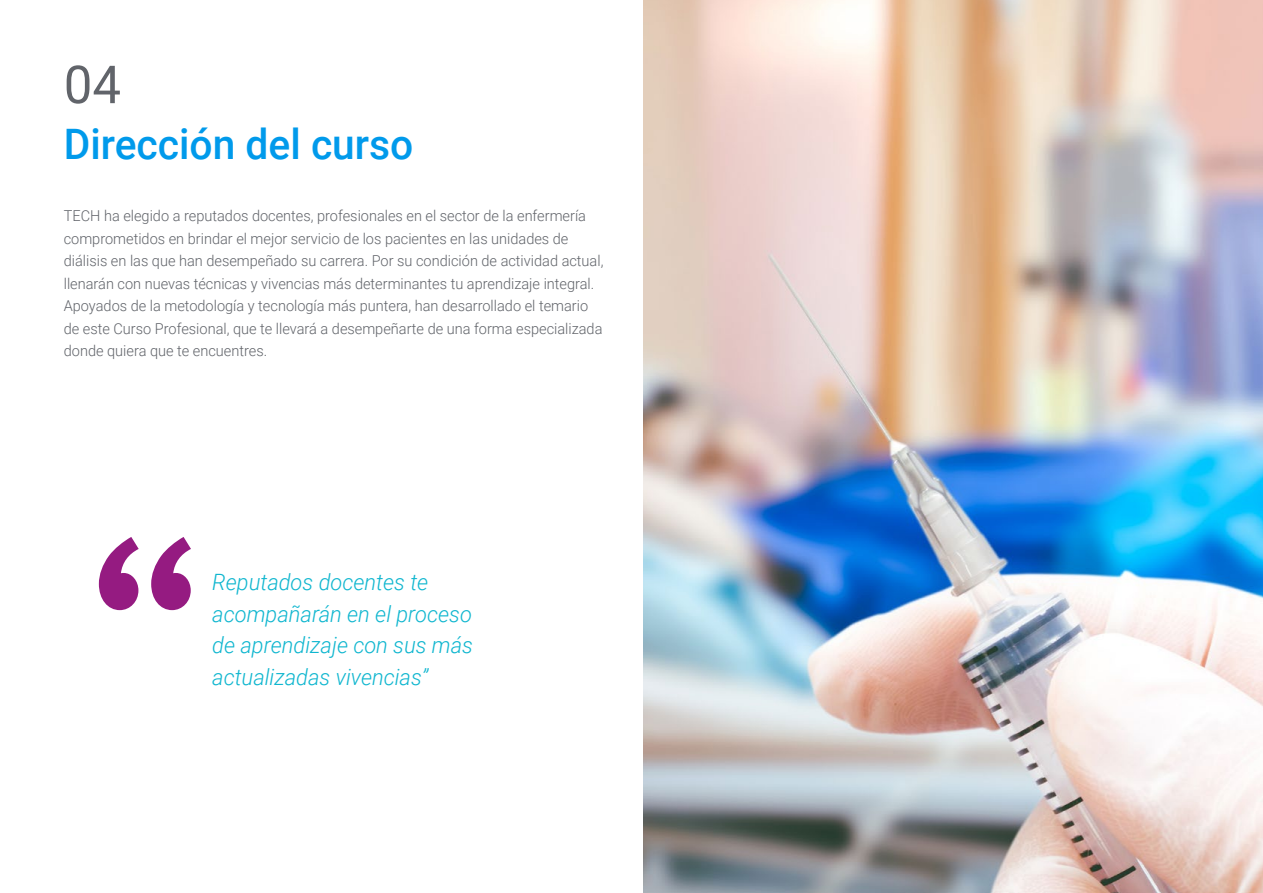
<style>
.page{position:relative;width:1263px;height:893px;background:#fff}
.page>*{position:absolute;margin:0;border:0;box-sizing:border-box;transform-origin:0 0}
.t1{font:52.5px "Roboto";color:#61646a}
.t2{font:500 42px "Roboto";color:#009aeb}
.t3{font:italic 300 22.5px/31.5px "Roboto";color:#0fb6cf}
.t4{font:300 15px/22.5px "Roboto";color:#61646a}
</style>
<div class="page">
<img style="left:643px;top:0;width:620px;height:893px">
<svg style="left:99px;top:537px;width:92px;height:73px"></svg>
<h1 class="t1" style="left:64px;top:48px;width:59px">04</h1>
<h2 class="t2" style="left:64px;top:115px;width:351px">Dirección del curso</h2>
<p class="t4" style="left:64px;top:204px;width:541px">TECH ha elegido a reputados docentes, profesionales en el sector de la enfermería comprometidos en brindar el mejor servicio de los pacientes en las unidades de diálisis en las que han desempeñado su carrera. Por su condición de actividad actual, llenarán con nuevas técnicas y vivencias más determinantes tu aprendizaje integral.<br>Apoyados de la metodología y tecnología más puntera, han desarrollado el temario de este Curso Profesional, que te llevará a desempeñarte de una forma especializada donde quiera que te encuentres.</p>
<h3 class="t3" style="left:212px;top:566px;width:262px">Reputados docentes te acompañarán en el proceso de aprendizaje con sus más actualizadas vivencias”</h3>
</div>
